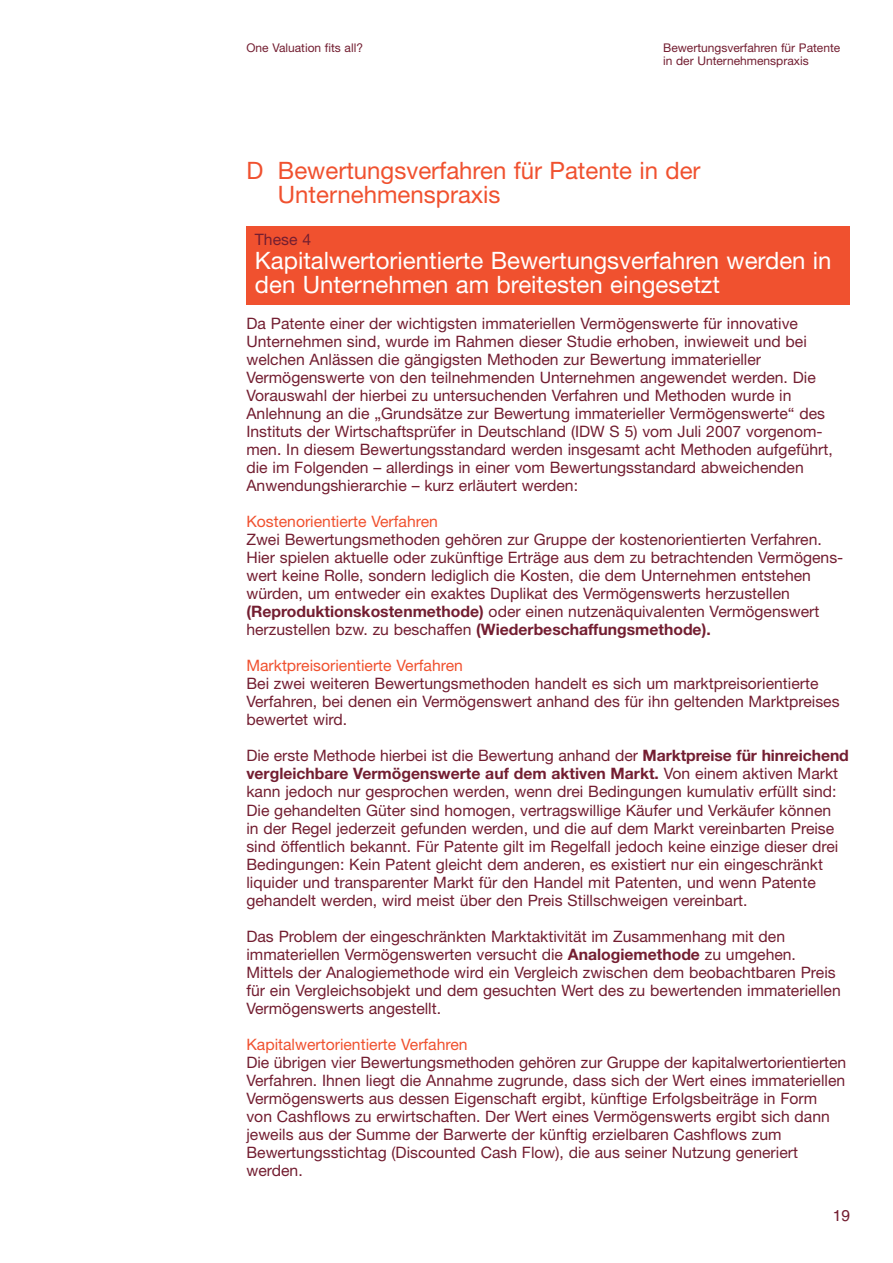
<style>
.page{position:relative;width:893px;height:1263px;background:#fff}
.page>*{position:absolute;margin:0;border:0;box-sizing:border-box;transform-origin:0 0}
.t1{font:24px/24px "Helvetica Neue LT";color:#fff}
.t2{font:24px/24px "Helvetica Neue LT";color:#f0512f}
.t3{font:15.75px/18px "Helvetica Neue LT";color:#731e31}
.t4{font:15.75px "Helvetica Neue LT";color:#f0512f}
.t5{font:15.75px "Helvetica";color:#731e31}
.t6{font:12px/13.5px "Helvetica Neue LT";color:#731e31}
.s1{font-weight:700}
</style>
<div class="page">
<div style="left:246px;top:226px;width:604px;height:79px;background:#f0512f"></div>
<p class="t6" style="left:246px;top:42px;width:118px">One Valuation fits all?</p>
<p class="t6" style="left:663px;top:42px;width:179px">Bewertungsverfahren für Patente in der Unternehmenspraxis</p>
<h1 class="t2" style="left:278px;top:161px;width:424px;text-indent:-32px">D Bewertungsverfahren für Patente in der<br>Unternehmenspraxis</h1>
<p class="t3" style="left:255px;top:232px;width:58px">These 4</p>
<h1 class="t1" style="left:255px;top:251px;width:578px">Kapitalwertorientierte Bewertungsverfahren werden in den Unternehmen am breitesten eingesetzt</h1>
<p class="t3" style="left:246px;top:316px;width:588px">Da Patente einer der wichtigsten immateriellen Vermögenswerte für innovative Unternehmen sind, wurde im Rahmen dieser Studie erhoben, inwieweit und bei welchen Anlässen die gängigsten Methoden zur Bewertung immaterieller Vermögenswerte von den teilnehmenden Unternehmen angewendet werden. Die Vorauswahl der hierbei zu untersuchenden Verfahren und Methoden wurde in Anlehnung an die „Grundsätze zur Bewertung immaterieller Vermögenswerte“ des Instituts der Wirtschaftsprüfer in Deutschland (IDW S 5) vom Juli 2007 vorgenom&shy;men. In diesem Bewertungsstandard werden insgesamt acht Methoden aufgeführt, die im Folgenden – allerdings in einer vom Bewertungsstandard abweichenden Anwendungshierarchie – kurz erläutert werden:</p>
<p class="t4" style="left:246px;top:516px;width:193px">Kostenorientierte Verfahren</p>
<p class="t3" style="left:246px;top:532px;width:598px">Zwei Bewertungsmethoden gehören zur Gruppe der kostenorientierten Verfahren.<br>Hier spielen aktuelle oder zukünftige Erträge aus dem zu betrachtenden Vermögens&shy;wert keine Rolle, sondern lediglich die Kosten, die dem Unternehmen entstehen würden, um entweder ein exaktes Duplikat des Vermögenswerts herzustellen <span class="s1">(Reproduktionskostenmethode)</span> oder einen nutzenäquivalenten Vermögenswert herzustellen bzw. zu beschaffen <span class="s1">(Wiederbeschaffungsmethode).</span></p>
<p class="t4" style="left:246px;top:660px;width:218px">Marktpreisorientierte Verfahren</p>
<p class="t3" style="left:246px;top:676px;width:595px">Bei zwei weiteren Bewertungsmethoden handelt es sich um marktpreisorientierte<br>Verfahren, bei denen ein Vermögenswert anhand des für ihn geltenden Marktpreises bewertet wird.</p>
<p class="t3" style="left:246px;top:748px;width:604px">Die erste Methode hierbei ist die Bewertung anhand der <span class="s1">Marktpreise für hinreichend vergleichbare Vermögenswerte auf dem aktiven Markt.</span> Von einem aktiven Markt kann jedoch nur gesprochen werden, wenn drei Bedingungen kumulativ erfüllt sind:<br>Die gehandelten Güter sind homogen, vertragswillige Käufer und Verkäufer können<br>in der Regel jederzeit gefunden werden, und die auf dem Markt vereinbarten Preise sind öffentlich bekannt. Für Patente gilt im Regelfall jedoch keine einzige dieser drei Bedingungen: Kein Patent gleicht dem anderen, es existiert nur ein eingeschränkt liquider und transparenter Markt für den Handel mit Patenten, und wenn Patente gehandelt werden, wird meist über den Preis Stillschweigen vereinbart.</p>
<p class="t3" style="left:246px;top:928px;width:596px">Das Problem der eingeschränkten Marktaktivität im Zusammenhang mit den immateriellen Vermögenswerten versucht die <span class="s1">Analogiemethode</span> zu umgehen.<br>Mittels der Analogiemethode wird ein Vergleich zwischen dem beobachtbaren Preis für ein Vergleichsobjekt und dem gesuchten Wert des zu bewertenden immateriellen Vermögenswerts angestellt.</p>
<p class="t4" style="left:246px;top:1038px;width:223px">Kapitalwertorientierte Verfahren</p>
<p class="t3" style="left:246px;top:1054px;width:601px">Die übrigen vier Bewertungsmethoden gehören zur Gruppe der kapitalwertorientierten Verfahren. Ihnen liegt die Annahme zugrunde, dass sich der Wert eines immateriellen Vermögenswerts aus dessen Eigenschaft ergibt, künftige Erfolgsbeiträge in Form von Cashflows zu erwirtschaften. Der Wert eines Vermögenswerts ergibt sich dann jeweils aus der Summe der Barwerte der künftig erzielbaren Cashflows zum Bewertungsstichtag (Discounted Cash Flow), die aus seiner Nutzung generiert werden.</p>
<p class="t5" style="left:833px;top:1209px;width:19px">19</p>
</div>
